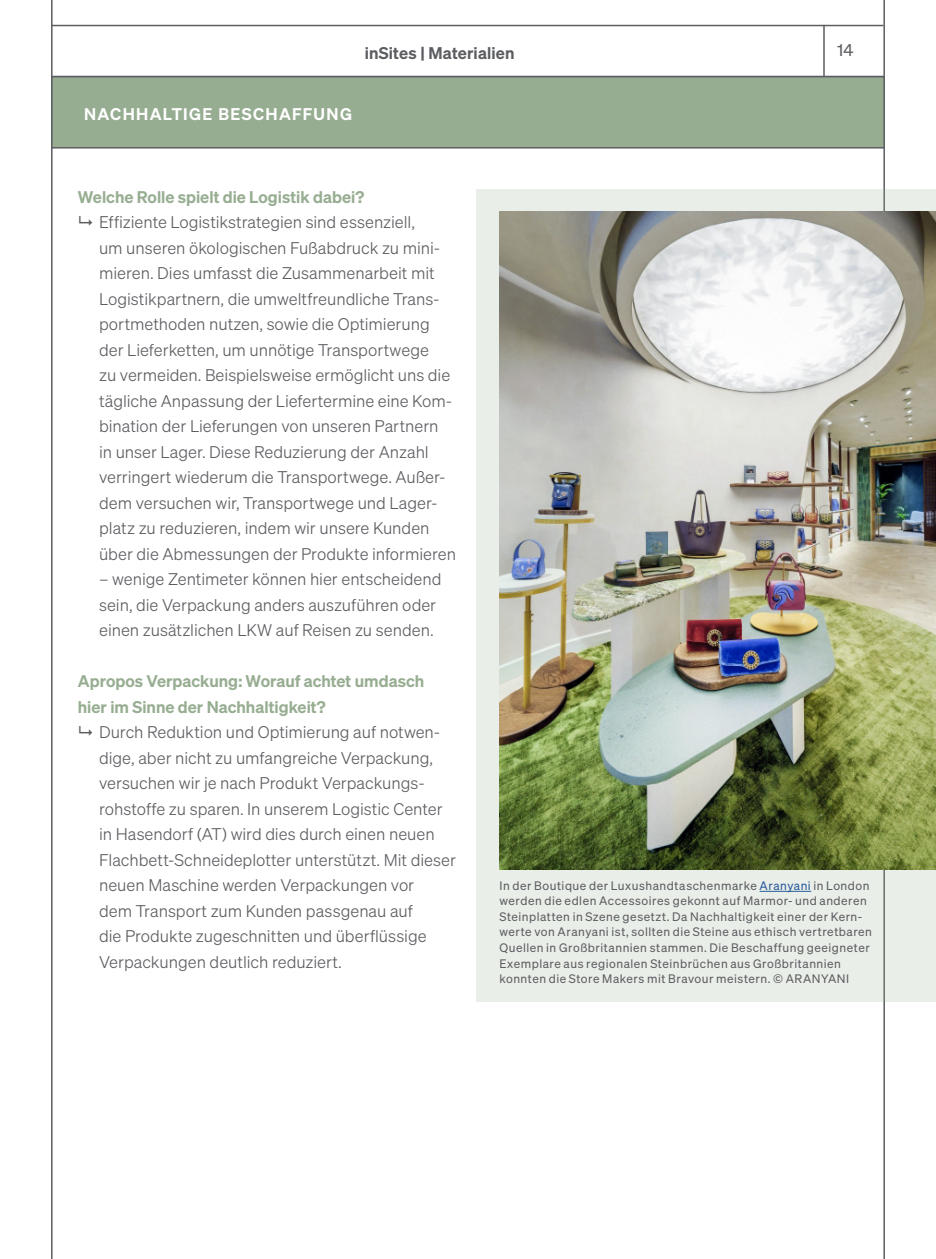
<style>
.page{position:relative;width:936px;height:1259px;background:#fff}
.page>*{position:absolute;margin:0;border:0;box-sizing:border-box;transform-origin:0 0}
.t1{font:16.5px/25.5px "Sohne Leicht";color:#5c5d61}
.t2{font:600 16.5px/25.5px "Sohne";color:#97ad91}
.t3{font:600 16.5px "Sohne";letter-spacing:.08em;color:#fff}
.t4{font:600 16.5px "Sohne";letter-spacing:.015em;color:#5c5d61}
.t5{font:16.5px "Sohne Buch";color:#5c5d61}
.t6{font:12px/15.6px "Sohne Buch";letter-spacing:.045em;color:#5c5d61}
.s1{color:#275b9b}
</style>
<div class="page">
<hr style="left:52px;top:25px;width:831px;height:1px;background:#5c5d61">
<hr style="left:823px;top:25px;width:1px;height:52px;background:#5c5d61">
<hr style="left:51px;top:0;width:2px;height:1259px;background:#5c5d61">
<hr style="left:883px;top:0;width:1px;height:1259px;background:#5c5d61">
<div style="left:476px;top:190px;width:459px;height:811px;background:#eaeee9"></div>
<div style="left:52px;top:77px;width:832px;height:71px;background:#97ad91"></div>
<div style="left:51px;top:76px;width:833px;height:72px;border:2px solid #5c5d61"></div>
<hr style="left:759px;top:891px;width:52px;height:1px;background:#275b9b">
<img style="left:499px;top:211px;width:436px;height:658px">
<p class="t4" style="left:365px;top:43px;width:151px">inSites | Materialien</p>
<p class="t5" style="left:837px;top:41px;width:18px">14</p>
<p class="t3" style="left:84px;top:103px;width:269px">NACHHALTIGE BESCHAFFUNG</p>
<p class="t2" style="left:78px;top:183px;width:288px">Welche Rolle spielt die Logistik dabei?</p>
<p class="t1" style="left:99px;top:209px;width:358px">Effiziente Logistikstrategien sind essenziell,<br>um unseren ökologischen Fußabdruck zu mini&shy;mieren. Dies umfasst die Zusammenarbeit mit Logistikpartnern, die umweltfreundliche Trans&shy;portmethoden nutzen, sowie die Optimierung der Lieferketten, um unnötige Transportwege<br>zu vermeiden. Beispielsweise ermöglicht uns die tägliche Anpassung der Liefertermine eine Kom&shy;bination der Lieferungen von unseren Partnern<br>in unser Lager. Diese Reduzierung der Anzahl verringert wiederum die Transportwege. Außer&shy;dem versuchen wir, Transportwege und Lager&shy;platz zu reduzieren, indem wir unsere Kunden über die Abmessungen der Produkte informieren</p>
<p class="t1" style="left:99px;top:566px;width:344px">– wenige Zentimeter können hier entscheidend sein, die Verpackung anders auszuführen oder einen zusätzlichen LKW auf Reisen zu senden.</p>
<p class="t2" style="left:78px;top:668px;width:348px">Apropos Verpackung: Worauf achtet umdasch hier im Sinne der Nachhaltigkeit?</p>
<p class="t1" style="left:99px;top:719px;width:358px">Durch Reduktion und Optimierung auf notwen&shy;dige, aber nicht zu umfangreiche Verpackung, versuchen wir je nach Produkt Verpackungs&shy;rohstoffe zu sparen. In unserem Logistic Center in Hasendorf (AT) wird dies durch einen neuen Flachbett-Schneideplotter unterstützt. Mit dieser neuen Maschine werden Verpackungen vor<br>dem Transport zum Kunden passgenau auf<br>die Produkte zugeschnitten und überflüssige Verpackungen deutlich reduziert.</p>
<p class="t6" style="left:499px;top:877px;width:374px">In der Boutique der Luxushandtaschenmarke <span class="s1">Aranyani</span> in London werden die edlen Accessoires gekonnt auf Marmor- und anderen Steinplatten in Szene gesetzt. Da Nachhaltigkeit einer der Kern&shy;werte von Aranyani ist, sollten die Steine aus ethisch vertretbaren Quellen in Großbritannien stammen. Die Beschaffung geeigneter Exemplare aus regionalen Steinbrüchen aus Großbritannien konnten die Store Makers mit Bravour meistern. © ARANYANI</p>
</div>
